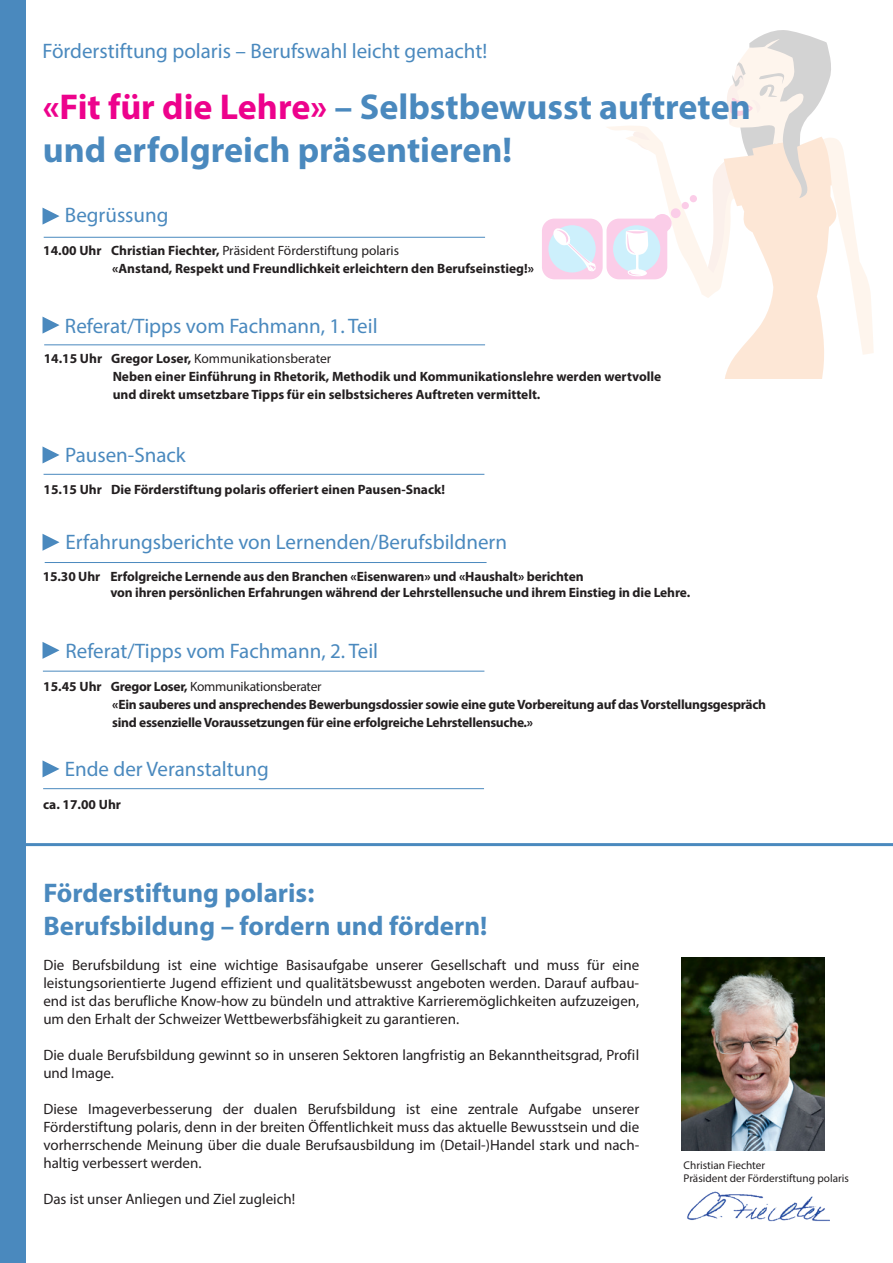
<style>
.page{position:relative;width:893px;height:1263px;background:#fff}
.page>*{position:absolute;margin:0;border:0;box-sizing:border-box;transform-origin:0 0}
.t1{font:700 36px/43.2px "Myriad Pro";color:#4a89be}
.t2{font:700 27px/32.4px "Myriad Pro";color:#4a89be}
.t3{font:21px "Myriad Pro";color:#4a89be}
.t4{font:15px/18px "Myriad Pro";color:#231f20;text-align:justify}
.t5{font:700 13.5px/18px "Myriad Pro";letter-spacing:-.01em;color:#231f20}
.t6{font:11.25px/13.5px "Myriad Pro";color:#231f20}
.s1{color:#ed028c}
.s2{font-weight:400}
</style>
<div class="page">
<div style="left:542px;top:219px;width:61px;height:60px;background:#fbcde8;border-radius:12px"></div>
<svg style="left:548px;top:225px;width:48px;height:47px"></svg>
<svg style="left:551px;top:227px;width:45px;height:44px;background:#dbecf9"></svg>
<svg style="left:606px;top:30px;width:268px;height:348px"></svg>
<div style="left:690px;top:195px;width:7px;height:7px;background:#fbcde8;border-radius:50%"></div>
<div style="left:682px;top:202px;width:7px;height:7px;background:#fbcde8;border-radius:50%"></div>
<div style="left:671px;top:208px;width:10px;height:10px;background:#fbcde8;border-radius:50%"></div>
<div style="left:653px;top:214px;width:19px;height:19px;background:#fbcde8;border-radius:50%"></div>
<hr style="left:44px;top:237px;width:441px;height:1px;background:#4a89be">
<hr style="left:44px;top:344px;width:441px;height:1px;background:#4a89be">
<hr style="left:45px;top:562px;width:442px;height:1px;background:#4a89be">
<hr style="left:43px;top:671px;width:441px;height:1px;background:#4a89be">
<hr style="left:44px;top:474px;width:440px;height:1px;background:#4a89be">
<hr style="left:43px;top:788px;width:441px;height:1px;background:#4a89be">
<div style="left:0;top:0;width:26px;height:1263px;background:#4a89be"></div>
<hr style="left:13px;top:843px;width:880px;height:3px;background:#4a89be">
<img style="left:682px;top:957px;width:143px;height:194px">
<img style="left:687px;top:1191px;width:142px;height:31px">
<svg style="left:43px;top:208px;width:17px;height:17px"></svg>
<svg style="left:43px;top:317px;width:17px;height:17px"></svg>
<svg style="left:43px;top:446px;width:17px;height:17px"></svg>
<svg style="left:43px;top:534px;width:17px;height:17px"></svg>
<svg style="left:43px;top:642px;width:17px;height:17px"></svg>
<svg style="left:43px;top:760px;width:17px;height:17px"></svg>
<h3 class="t3" style="left:43px;top:38px;width:446px">Förderstiftung polaris – Berufswahl leicht gemacht!</h3>
<h1 class="t1" style="left:43px;top:84px;width:710px"><span class="s1">«Fit für die Lehre»</span> – Selbstbewusst auftreten und erfolgreich präsentieren!</h1>
<h3 class="t3" style="left:65px;top:202px;width:105px">Begrüssung</h3>
<p class="t5" style="left:112px;top:241px;width:423px;text-indent:-69px">14.00 Uhr Christian Fiechter, <span class="s2">Präsident Förderstiftung polaris<br></span>«Anstand, Respekt und Freundlichkeit erleichtern den Berufseinstieg!»</p>
<h3 class="t3" style="left:65px;top:313px;width:314px">Referat/Tipps vom Fachmann, 1. Teil</h3>
<p class="t5" style="left:113px;top:349px;width:550px;text-indent:-69px">14.15 Uhr Gregor Loser, <span class="s2">Kommunikationsberater<br></span>Neben einer Einführung in Rhetorik, Methodik und Kommunikationslehre werden wertvolle und direkt umsetzbare Tipps für ein selbstsicheres Auftreten vermittelt.</p>
<h3 class="t3" style="left:65px;top:442px;width:122px">Pausen-Snack</h3>
<p class="t5" style="left:44px;top:480px;width:403px">15.15 Uhr Die Förderstiftung polaris offeriert einen Pausen-Snack!</p>
<h3 class="t3" style="left:65px;top:529px;width:443px">Erfahrungsberichte von Lernenden/Berufsbildnern</h3>
<p class="t5" style="left:110px;top:568px;width:581px;line-height:16.2px;text-indent:-67px">15.30 Uhr Erfolgreiche Lernende aus den Branchen «Eisenwaren» und «Haushalt» berichten<br>von ihren persönlichen Erfahrungen während der Lehrstellensuche und ihrem Einstieg in die Lehre.</p>
<h3 class="t3" style="left:66px;top:638px;width:314px">Referat/Tipps vom Fachmann, 2. Teil</h3>
<p class="t5" style="left:112px;top:677px;width:655px;text-indent:-69px">15.45 Uhr Gregor Loser, <span class="s2">Kommunikationsberater<br></span>«Ein sauberes und ansprechendes Bewerbungsdossier sowie eine gute Vorbereitung auf das Vorstellungsgespräch sind essenzielle Voraussetzungen für eine erfolgreiche Lehrstellensuche.»</p>
<h3 class="t3" style="left:65px;top:756px;width:206px">Ende der Veranstaltung</h3>
<p class="t5" style="left:43px;top:795px;width:79px">ca. 17.00 Uhr</p>
<h2 class="t2" style="left:43px;top:876px;width:446px">Förderstiftung polaris:<br>Berufsbildung – fordern und fördern!</h2>
<p class="t4" style="left:43px;top:955px;width:597px">Die Berufsbildung ist eine wichtige Basisaufgabe unserer Gesellschaft und muss für eine leistungsorientierte Jugend effizient und qualitätsbewusst angeboten werden. Darauf aufbau&shy;end ist das berufliche Know-how zu bündeln und attraktive Karrieremöglichkeiten aufzuzeigen, um den Erhalt der Schweizer Wettbewerbsfähigkeit zu garantieren.</p>
<p class="t4" style="left:43px;top:1045px;width:597px">Die duale Berufsbildung gewinnt so in unseren Sektoren langfristig an Bekanntheitsgrad, Profil und Image.</p>
<p class="t4" style="left:43px;top:1099px;width:597px">Diese Imageverbesserung der dualen Berufsbildung ist eine zentrale Aufgabe unserer Förderstiftung polaris, denn in der breiten Öffentlichkeit muss das aktuelle Bewusstsein und die vorherrschende Meinung über die duale Berufsausbildung im (Detail-)Handel stark und nach&shy;haltig verbessert werden.</p>
<p class="t4" style="left:43px;top:1189px;width:253px">Das ist unser Anliegen und Ziel zugleich!</p>
<p class="t6" style="left:684px;top:1158px;width:167px">Christian Fiechter<br>Präsident der Förderstiftung polaris</p>
</div>
